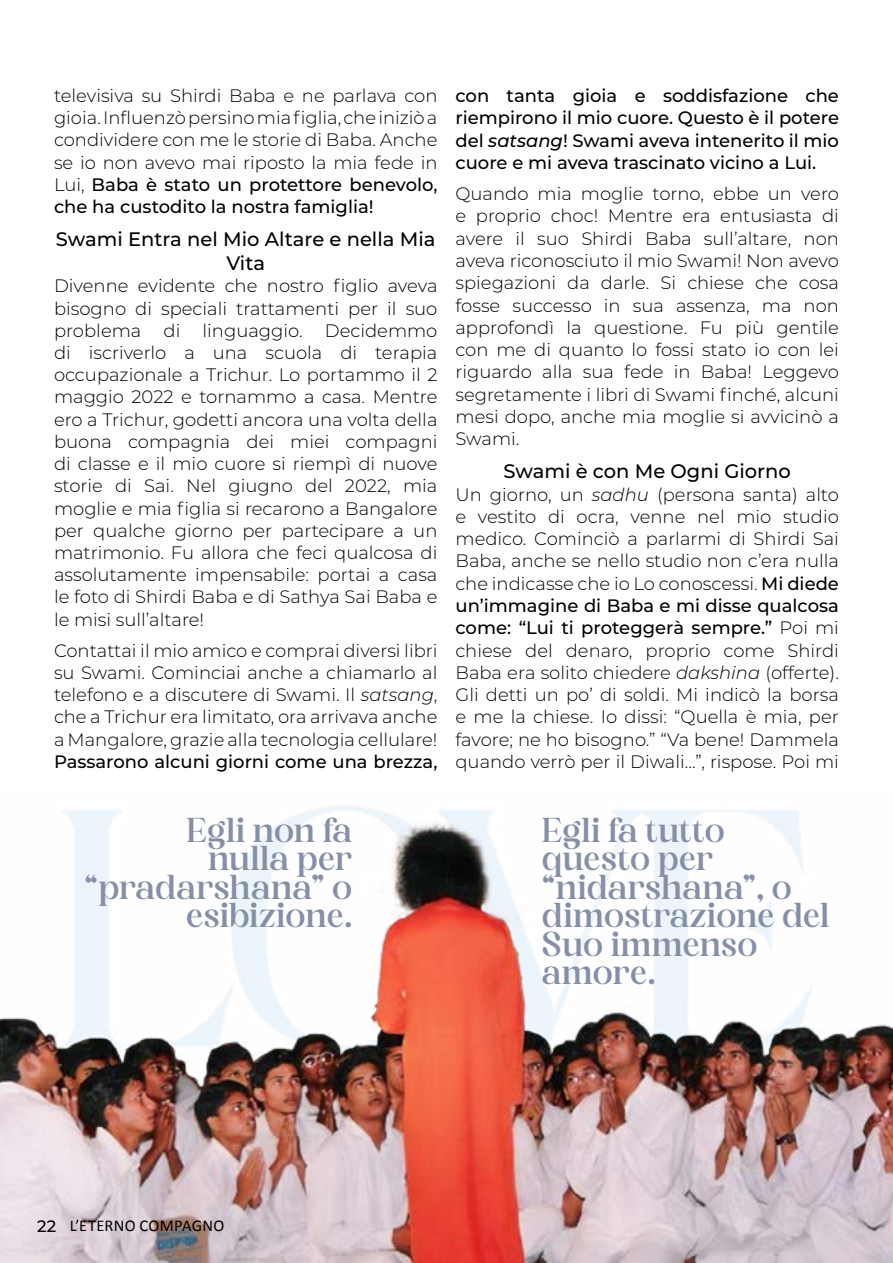
<style>
.page{position:relative;width:893px;height:1263px;background:#fff}
.page>*{position:absolute;margin:0;border:0;box-sizing:border-box;transform-origin:0 0}
.t1{font:33px/28.5px "Adoha";letter-spacing:.005em;color:#868fa6}
.t2{font:500 19.5px/24px "Montserrat";color:#000;text-align:center}
.t3{font:300 18px/22.2px "Montserrat";color:#000;text-align:justify}
.t4{font:500 18px/22.4px "Montserrat";color:#000;text-align:justify}
.t5{font:16.5px "Calibri";letter-spacing:.015em;color:#000}
.s1{font-weight:500}
.s2{font-style:italic}
.s3{font-family:"Montserrat";font-weight:500}
</style>
<div class="page">
<img style="left:0;top:806px;width:893px;height:457px">
<div style="left:31px;top:1209px;width:34px;height:34px;background:#e5dae2;border-radius:50%"></div>
<p class="t3" style="left:54px;top:84px;width:385px">televisiva su Shirdi Baba e ne parlava con gioia. Influenzò persino mia figlia, che iniziò a condividere con me le storie di Baba. Anche se io non avevo mai riposto la mia fede in Lui, <span class="s1">Baba è stato un protettore benevolo, che ha custodito la nostra famiglia!</span></p>
<p class="t2" style="left:56px;top:226px;width:381px">Swami Entra nel Mio Altare e nella Mia<br>Vita</p>
<p class="t3" style="left:54px;top:274px;width:385px">Divenne evidente che nostro figlio aveva bisogno di speciali trattamenti per il suo problema di linguaggio. Decidemmo di iscriverlo a una scuola di terapia occupazionale a Trichur. Lo portammo il 2 maggio 2022 e tornammo a casa. Mentre ero a Trichur, godetti ancora una volta della buona compagnia dei miei compagni di classe e il mio cuore si riempì di nuove storie di Sai. Nel giugno del 2022, mia moglie e mia figlia si recarono a Bangalore per qualche giorno per partecipare a un matrimonio. Fu allora che feci qualcosa di assolutamente impensabile: portai a casa le foto di Shirdi Baba e di Sathya Sai Baba e le misi sull’altare!</p>
<p class="t3" style="left:54px;top:639px;width:385px">Contattai il mio amico e comprai diversi libri su Swami. Cominciai anche a chiamarlo al telefono e a discutere di Swami. Il <span class="s2">satsang</span>, che a Trichur era limitato, ora arrivava anche a Mangalore, grazie alla tecnologia cellulare!</p>
<p class="t4" style="left:54px;top:750px;width:385px">Passarono alcuni giorni come una brezza,</p>
<h1 class="t1" style="left:84px;top:814px;width:269px;text-align:right">Egli non fa<br>nulla per “pradarshana” o esibizione.</h1>
<p class="t4" style="left:455px;top:84px;width:385px">con tanta gioia e soddisfazione che riempirono il mio cuore. Questo è il potere del <span class="s2">satsang</span>! Swami aveva intenerito il mio cuore e mi aveva trascinato vicino a Lui.</p>
<p class="t3" style="left:455px;top:182px;width:385px">Quando mia moglie torno, ebbe un vero e proprio choc! Mentre era entusiasta di avere il suo Shirdi Baba sull’altare, non aveva riconosciuto il mio Swami! Non avevo spiegazioni da darle. Si chiese che cosa fosse successo in sua assenza, ma non approfondì la questione. Fu più gentile con me di quanto lo fossi stato io con lei riguardo alla sua fede in Baba! Leggevo segretamente i libri di Swami finché, alcuni mesi dopo, anche mia moglie si avvicinò a Swami.</p>
<p class="t2" style="left:504px;top:459px;width:289px">Swami è con Me Ogni Giorno</p>
<p class="t3" style="left:455px;top:482px;width:385px">Un giorno, un <span class="s2">sadhu</span> (persona santa) alto e vestito di ocra, venne nel mio studio medico. Cominciò a parlarmi di Shirdi Sai Baba, anche se nello studio non c’era nulla che indicasse che io Lo conoscessi. <span class="s1">Mi diede un’immagine di Baba e mi disse qualcosa come: “Lui ti proteggerà sempre.”</span> Poi mi chiese del denaro, proprio come Shirdi Baba era solito chiedere <span class="s2">dakshina</span> (offerte).<br>Gli detti un po’ di soldi. Mi indicò la borsa e me la chiese. Io dissi: “Quella è mia, per favore; ne ho bisogno.” “Va bene! Dammela quando verrò per il Diwali...”, rispose. Poi mi</p>
<h1 class="t1" style="left:542px;top:814px;width:289px">Egli fa tutto questo per “nidarshana”, o dimostrazione del<br>Suo immenso amore.</h1>
<p class="t5" style="left:37px;top:1215px;width:189px"><span class="s3">22</span> L’ETERNO COMPAGNO</p>
</div>
